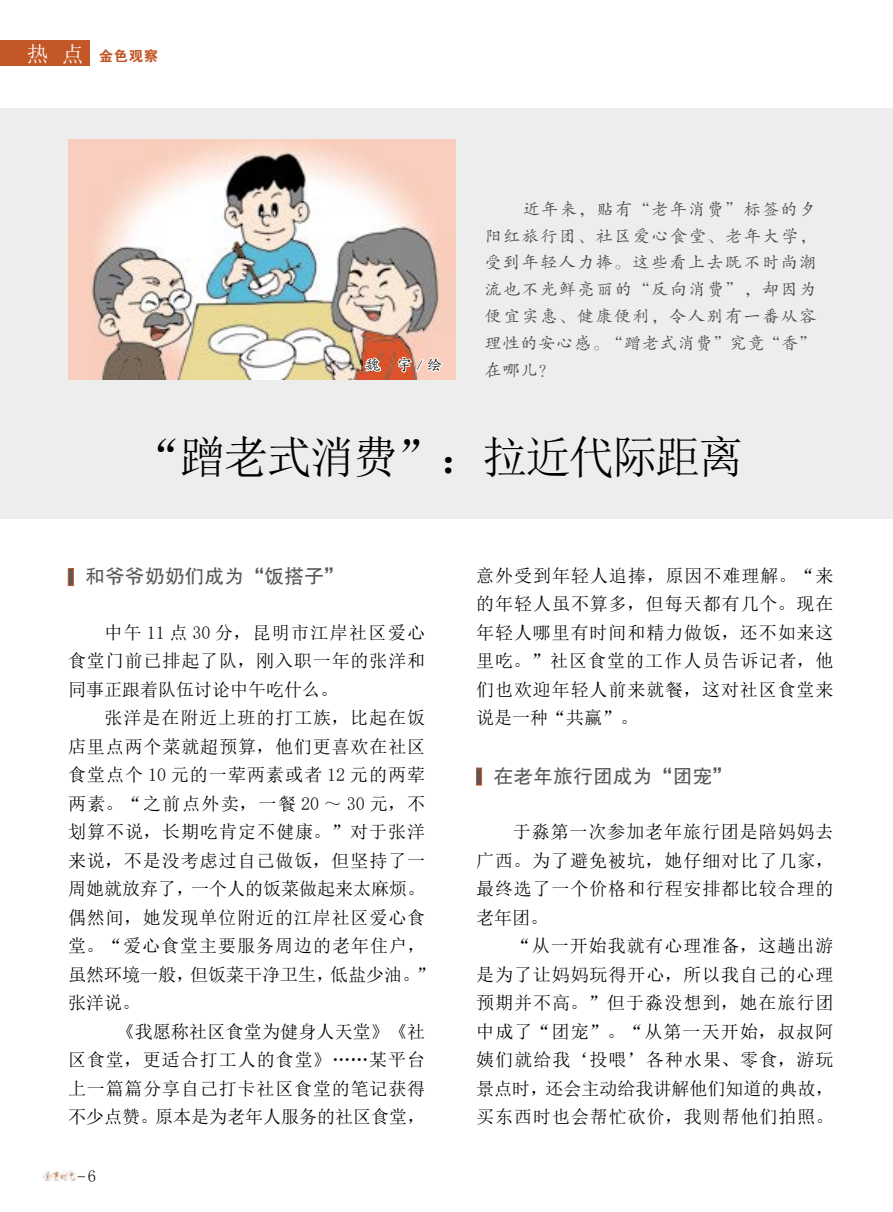
<style>
.page{position:relative;width:893px;height:1212px;background:#fff}
.page>*{position:absolute;margin:0;border:0;box-sizing:border-box;transform-origin:0 0}
.t1{font:45px "Sim Sun";letter-spacing:-.04em;color:#000}
.t2{font:19.5px "FZHTK GBK1 0";letter-spacing:.02em;color:#595757}
.t3{font:18px/28.5px "Sim Sun";letter-spacing:.05em;color:#000;text-align:justify}
.t4{font:16.95px/26.8px "FZKTK GBK1 0";letter-spacing:.1em;color:#4c4948;text-align:justify}
.t5{font:16.5px "Sim Sun";color:#000}
.t6{font:15px "FZKTK GBK1 0";color:#000}
.t7{font:14.4px "FZDHTK GBK1 0";color:#c45727}
.s1{font-family:"Sim Sun";font-size:22.35px;color:#fff}
</style>
<div class="page">
<img style="left:44px;top:1170px;width:32px;height:11px">
<div style="left:0;top:40px;width:90px;height:26px;background:#c45727"></div>
<div style="left:0;top:108px;width:893px;height:411px;background:#ededed"></div>
<svg style="left:68px;top:568px;width:6px;height:18px"></svg>
<svg style="left:476px;top:768px;width:6px;height:17px"></svg>
<img style="left:68px;top:140px;width:387px;height:239px">
<svg style="left:363px;top:327px;width:19px;height:46px"></svg>
<svg style="left:397px;top:356px;width:47px;height:18px"></svg>
<p class="t7" style="left:26px;top:48px;width:133px"><span class="s1">热 点</span> 金色观察</p>
<p class="t4" style="left:485px;top:196px;width:333px;text-indent:38px">近年来，贴有“老年消费”标签的夕阳红旅行团、社区爱心食堂、老年大学，受到年轻人力捧。这些看上去既不时尚潮流也不光鲜亮丽的“反向消费”，却因为便宜实惠、健康便利，令人别有一番从容理性的安心感。“蹭老式消费”究竟“香”</p>
<p class="t6" style="left:365px;top:357px;width:78px">魏 宇/绘</p>
<p class="t4" style="left:485px;top:357px;width:72px">在哪儿？</p>
<h1 class="t1" style="left:137px;top:434px;width:608px">“蹭老式消费”：拉近代际距离</h1>
<p class="t2" style="left:86px;top:565px;width:260px">和爷爷奶奶们成为“饭搭子”</p>
<p class="t3" style="left:68px;top:618px;width:359px;text-indent:37px">中午 11 点 30 分，昆明市江岸社区爱心食堂门前已排起了队，刚入职一年的张洋和同事正跟着队伍讨论中午吃什么。</p>
<p class="t3" style="left:68px;top:703px;width:368px;text-align:left;text-indent:37px">张洋是在附近上班的打工族，比起在饭店里点两个菜就超预算，他们更喜欢在社区食堂点个 10 元的一荤两素或者 12 元的两荤两素。“之前点外卖，一餐 20 ～ 30 元，不划算不说，长期吃肯定不健康。”对于张洋来说，不是没考虑过自己做饭，但坚持了一周她就放弃了，一个人的饭菜做起来太麻烦。偶然间，她发现单位附近的江岸社区爱心食堂。“爱心食堂主要服务周边的老年住户，虽然环境一般，但饭菜干净卫生，低盐少油。”张洋说。</p>
<p class="t3" style="left:68px;top:1017px;width:359px;text-indent:49px">《我愿称社区食堂为健身人天堂》《社区食堂，更适合打工人的食堂》……某平台上一篇篇分享自己打卡社区食堂的笔记获得不少点赞。原本是为老年人服务的社区食堂，</p>
<p class="t5" style="left:88px;top:1168px;width:10px">6</p>
<p class="t3" style="left:476px;top:561px;width:359px">意外受到年轻人追捧，原因不难理解。“来的年轻人虽不算多，但每天都有几个。现在年轻人哪里有时间和精力做饭，还不如来这里吃。”社区食堂的工作人员告诉记者，他们也欢迎年轻人前来就餐，这对社区食堂来说是一种“共赢”。</p>
<p class="t2" style="left:494px;top:765px;width:240px">在老年旅行团成为“团宠”</p>
<p class="t3" style="left:476px;top:817px;width:359px;text-indent:37px">于淼第一次参加老年旅行团是陪妈妈去广西。为了避免被坑，她仔细对比了几家，最终选了一个价格和行程安排都比较合理的老年团。</p>
<p class="t3" style="left:476px;top:931px;width:359px;text-indent:37px">“从一开始我就有心理准备，这趟出游是为了让妈妈玩得开心，所以我自己的心理预期并不高。”但于淼没想到，她在旅行团中成了“团宠”。“从第一天开始，叔叔阿姨们就给我‘投喂’各种水果、零食，游玩景点时，还会主动给我讲解他们知道的典故，买东西时也会帮忙砍价，我则帮他们拍照。</p>
</div>
